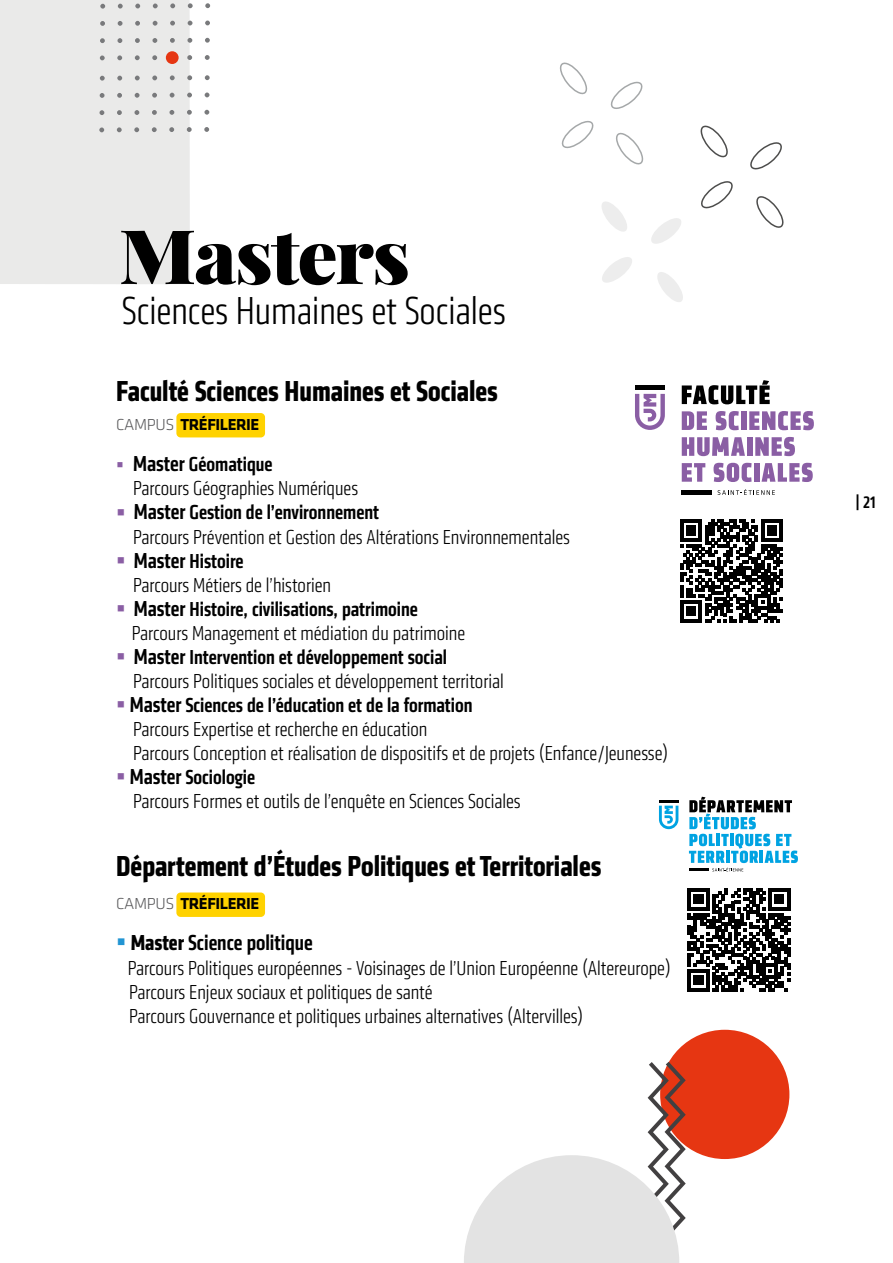
<style>
.page{position:relative;width:893px;height:1263px;background:#fff}
.page>*{position:absolute;margin:0;border:0;box-sizing:border-box;transform-origin:0 0}
.t1{font:900 75.3px "Playfair Display";letter-spacing:-.025em;color:#000;scale:1.06 1}
.t2{font:300 condensed 40.5px "Klavika";color:#000}
.t3{font:700 condensed 30px "Klavika";color:#000}
.t4{font:500 condensed 22.5px "Klavika";color:#000}
.t5{font:300 condensed 21px/24px "Klavika";color:#000}
.t6{font:500 condensed 17.25px "Klavika";color:#000}
.t7{font:700 16.5px "Klavika";letter-spacing:-.025em;color:#000}
.s1{font-weight:300;color:#5a5a5c}
.s2{color:#8a5ea4}
.s3{font-weight:500;font-size:22.5px}
.s4{font-weight:500}
.s5{color:#2295d3}
.s6{font-weight:700}
</style>
<div class="page">
<svg style="left:689px;top:797px;width:109px;height:74px"></svg>
<hr style="left:689px;top:868px;width:20px;height:3px;background:#000">
<hr style="left:659px;top:800px;width:19px;height:3px;background:#000">
<svg style="left:659px;top:806px;width:19px;height:23px"></svg>
<svg style="left:602px;top:202px;width:81px;height:100px"></svg>
<svg style="left:700px;top:125px;width:84px;height:103px"></svg>
<svg style="left:682px;top:380px;width:88px;height:24px"></svg>
<svg style="left:682px;top:411px;width:25px;height:19px"></svg>
<svg style="left:716px;top:411px;width:23px;height:19px"></svg>
<div style="left:741px;top:411px;width:5px;height:19px;background:#8a5ea4"></div>
<svg style="left:749px;top:411px;width:65px;height:19px"></svg>
<svg style="left:682px;top:437px;width:63px;height:19px"></svg>
<div style="left:747px;top:437px;width:5px;height:19px;background:#8a5ea4"></div>
<svg style="left:755px;top:437px;width:40px;height:19px"></svg>
<svg style="left:682px;top:463px;width:23px;height:19px"></svg>
<svg style="left:713px;top:463px;width:39px;height:19px"></svg>
<div style="left:754px;top:463px;width:5px;height:19px;background:#8a5ea4"></div>
<svg style="left:762px;top:463px;width:51px;height:19px"></svg>
<div style="left:682px;top:490px;width:30px;height:5px;background:#000"></div>
<div style="left:635px;top:385px;width:30px;height:5px;background:#000"></div>
<svg style="left:635px;top:394px;width:30px;height:36px"></svg>
<svg style="left:718px;top:489px;width:57px;height:6px"></svg>
<div style="left:0;top:0;width:190px;height:284px;background:#eaeae9"></div>
<svg style="left:560px;top:62px;width:84px;height:103px"></svg>
<svg style="left:205px;top:3px;width:5px;height:5px"></svg>
<svg style="left:205px;top:21px;width:5px;height:4px"></svg>
<svg style="left:205px;top:38px;width:5px;height:5px"></svg>
<svg style="left:205px;top:55px;width:5px;height:5px"></svg>
<svg style="left:188px;top:3px;width:5px;height:5px"></svg>
<svg style="left:188px;top:21px;width:4px;height:4px"></svg>
<svg style="left:187px;top:38px;width:5px;height:5px"></svg>
<svg style="left:187px;top:55px;width:5px;height:5px"></svg>
<svg style="left:170px;top:3px;width:5px;height:5px"></svg>
<svg style="left:170px;top:21px;width:5px;height:5px"></svg>
<svg style="left:170px;top:38px;width:5px;height:5px"></svg>
<div style="left:166px;top:51px;width:13px;height:13px;background:#e63612;border-radius:50%"></div>
<svg style="left:153px;top:4px;width:5px;height:4px"></svg>
<svg style="left:153px;top:21px;width:5px;height:5px"></svg>
<svg style="left:152px;top:38px;width:5px;height:5px"></svg>
<svg style="left:152px;top:55px;width:5px;height:5px"></svg>
<svg style="left:135px;top:4px;width:5px;height:4px"></svg>
<svg style="left:135px;top:21px;width:5px;height:5px"></svg>
<svg style="left:135px;top:38px;width:5px;height:5px"></svg>
<svg style="left:135px;top:55px;width:5px;height:5px"></svg>
<svg style="left:118px;top:4px;width:5px;height:5px"></svg>
<svg style="left:118px;top:21px;width:5px;height:5px"></svg>
<svg style="left:117px;top:38px;width:5px;height:5px"></svg>
<svg style="left:117px;top:55px;width:5px;height:5px"></svg>
<svg style="left:100px;top:4px;width:5px;height:5px"></svg>
<svg style="left:100px;top:21px;width:5px;height:5px"></svg>
<svg style="left:100px;top:38px;width:5px;height:5px"></svg>
<svg style="left:100px;top:56px;width:5px;height:4px"></svg>
<svg style="left:205px;top:75px;width:5px;height:5px"></svg>
<svg style="left:205px;top:93px;width:4px;height:4px"></svg>
<svg style="left:204px;top:110px;width:5px;height:5px"></svg>
<svg style="left:204px;top:127px;width:5px;height:5px"></svg>
<svg style="left:187px;top:75px;width:5px;height:5px"></svg>
<svg style="left:187px;top:93px;width:5px;height:4px"></svg>
<svg style="left:187px;top:110px;width:5px;height:5px"></svg>
<svg style="left:187px;top:127px;width:5px;height:5px"></svg>
<svg style="left:170px;top:75px;width:5px;height:5px"></svg>
<svg style="left:170px;top:93px;width:4px;height:5px"></svg>
<svg style="left:169px;top:110px;width:5px;height:5px"></svg>
<svg style="left:169px;top:127px;width:5px;height:5px"></svg>
<svg style="left:152px;top:75px;width:5px;height:5px"></svg>
<svg style="left:152px;top:93px;width:5px;height:5px"></svg>
<svg style="left:152px;top:110px;width:5px;height:5px"></svg>
<svg style="left:152px;top:127px;width:5px;height:5px"></svg>
<svg style="left:135px;top:76px;width:5px;height:4px"></svg>
<svg style="left:135px;top:93px;width:5px;height:5px"></svg>
<svg style="left:134px;top:110px;width:5px;height:5px"></svg>
<svg style="left:134px;top:127px;width:5px;height:5px"></svg>
<svg style="left:117px;top:76px;width:5px;height:5px"></svg>
<svg style="left:117px;top:93px;width:5px;height:5px"></svg>
<svg style="left:117px;top:110px;width:5px;height:5px"></svg>
<svg style="left:117px;top:127px;width:5px;height:5px"></svg>
<svg style="left:100px;top:76px;width:5px;height:5px"></svg>
<svg style="left:100px;top:93px;width:5px;height:5px"></svg>
<svg style="left:99px;top:110px;width:5px;height:5px"></svg>
<svg style="left:99px;top:127px;width:5px;height:5px"></svg>
<div style="left:660px;top:1030px;width:129px;height:129px;background:#e63612;border-radius:50%"></div>
<svg style="left:464px;top:1062px;width:222px;height:201px"></svg>
<svg style="left:680px;top:520px;width:103px;height:102px"></svg>
<svg style="left:688px;top:888px;width:102px;height:103px"></svg>
<div style="left:176px;top:413px;width:89px;height:24px;background:#ffd200;border-radius:4px"></div>
<div style="left:176px;top:892px;width:89px;height:25px;background:#ffd200;border-radius:4px"></div>
<h1 class="t1" style="left:119px;top:207px;width:276px">Masters</h1>
<h2 class="t2" style="left:122px;top:289px;width:385px">Sciences Humaines et Sociales</h2>
<h3 class="t3" style="left:116px;top:372px;width:383px">Faculté Sciences Humaines et Sociales</h3>
<p class="t7" style="left:116px;top:412px;width:145px"><span class="s1">CAMPUS</span> TRÉFILERIE</p>
<p class="t5" style="left:133px;top:453px;width:227px;text-indent:-17px"><span class="s2">▪</span> <span class="s3">Master</span> <span class="s4">Géomatique<br></span>Parcours Géographies Numériques</p>
<p class="t5" style="left:133px;top:501px;width:438px;text-indent:-17px"><span class="s2">▪</span> <span class="s3">Master</span> <span class="s4">Gestion de l’environnement<br></span>Parcours Prévention et Gestion des Altérations Environnementales</p>
<p class="t5" style="left:133px;top:549px;width:200px;text-indent:-17px"><span class="s2">▪</span> <span class="s3">Master</span> <span class="s4">Histoire<br></span>Parcours Métiers de l’historien</p>
<p class="t5" style="left:132px;top:597px;width:335px;text-indent:-16px"><span class="s2">▪</span> <span class="s3">Master</span> <span class="s4">Histoire, civilisations, patrimoine<br></span>Parcours Management et médiation du patrimoine</p>
<p class="t5" style="left:133px;top:645px;width:372px;text-indent:-17px"><span class="s2">▪</span> <span class="s3">Master</span> <span class="s4">Intervention et développement social<br></span>Parcours Politiques sociales et développement territorial</p>
<p class="t5" style="left:133px;top:693px;width:537px;text-indent:-17px"><span class="s2">▪</span> <span class="s3">Master</span> <span class="s4">Sciences de l’éducation et de la formation<br></span>Parcours Expertise et recherche en éducation<br>Parcours Conception et réalisation de dispositifs et de projets (Enfance/Jeunesse)</p>
<p class="t5" style="left:133px;top:765px;width:389px;text-indent:-17px"><span class="s2">▪</span> <span class="s3">Master</span> <span class="s4">Sociologie<br></span>Parcours Formes et outils de l’enquête en Sciences Sociales</p>
<h3 class="t3" style="left:116px;top:847px;width:487px">Département d’Études Politiques et Territoriales</h3>
<p class="t7" style="left:116px;top:892px;width:145px"><span class="s1">CAMPUS</span> TRÉFILERIE</p>
<p class="t4" style="left:116px;top:928px;width:198px"><span class="s5">▪</span> <span class="s6">Master</span> Science politique</p>
<p class="t5" style="left:128px;top:956px;width:545px">Parcours Politiques européennes - Voisinages de l’Union Européenne (Altereurope)<br>Parcours Enjeux sociaux et politiques de santé<br>Parcours Gouvernance et politiques urbaines alternatives (Altervilles)</p>
<p class="t6" style="left:856px;top:492px;width:21px">| 21</p>
</div>
